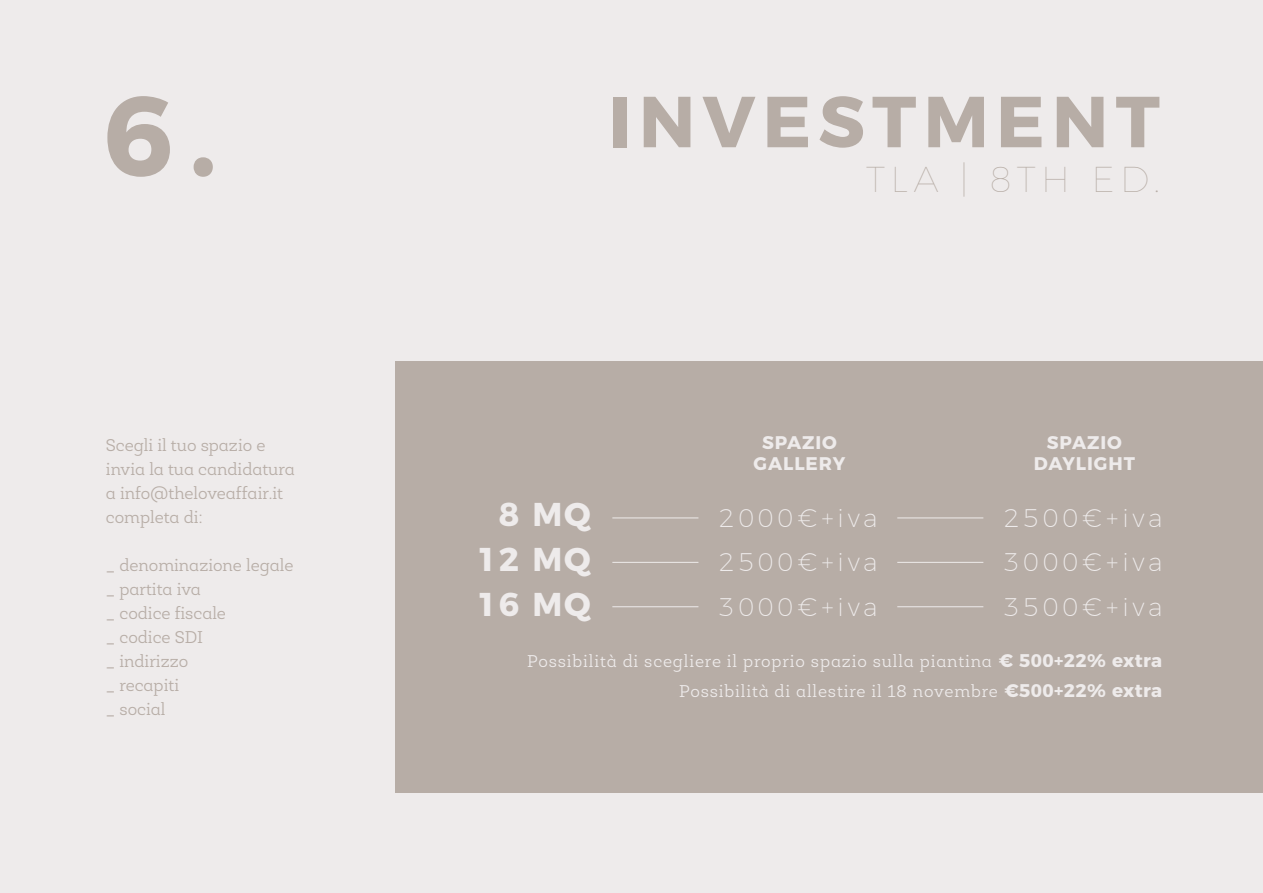
<style>
.page{position:relative;width:1263px;height:893px;background:#eeebeb}
.page>*{position:absolute;margin:0;border:0;box-sizing:border-box;transform-origin:0 0}
.t1{font:700 112.5px "Montserrat";color:#b7ada6}
.t2{font:700 72px "Montserrat";letter-spacing:.1em;color:#b7ada6}
.t3{font:100 36px "Montserrat";letter-spacing:.15em;color:#b7ada6}
.t4{font:700 33px "Montserrat";letter-spacing:.05em;color:#eeebeb}
.t5{font:200 25.5px "Montserrat";letter-spacing:.15em;color:#eeebeb}
.t6{font:700 18.3px/21px "Montserrat";letter-spacing:.05em;color:#eeebeb;text-align:center}
.t7{font:300 17.25px/24px "Roble Alt";color:#b7ada6}
.t8{font:300 17.25px/30px "Roble Alt";letter-spacing:.05em;color:#eeebeb;text-align:right}
.s1{font-family:"Montserrat";font-weight:700;font-size:18.3px}
</style>
<div class="page">
<div style="left:395px;top:361px;width:868px;height:432px;background:#b7ada6"></div>
<hr style="left:612px;top:518px;width:86px;height:1px;background:#eeebeb">
<hr style="left:612px;top:562px;width:86px;height:1px;background:#eeebeb">
<hr style="left:612px;top:606px;width:86px;height:1px;background:#eeebeb">
<hr style="left:897px;top:518px;width:86px;height:1px;background:#eeebeb">
<hr style="left:897px;top:562px;width:86px;height:1px;background:#eeebeb">
<hr style="left:897px;top:606px;width:86px;height:1px;background:#eeebeb">
<h1 class="t1" style="left:103px;top:43px;width:115px">6.</h1>
<p class="t7" style="left:106px;top:433px;width:190px">Scegli il tuo spazio e invia la tua candidatura a info@theloveaffair.it completa di:</p>
<p class="t7" style="left:106px;top:553px;width:189px">_ denominazione legale _ partita iva<br>_ codice fiscale<br>_ codice SDI<br>_ indirizzo<br>_ recapiti<br>_ social</p>
<h2 class="t2" style="left:609px;top:62px;width:553px">INVESTMENT</h2>
<h3 class="t3" style="left:866px;top:153px;width:295px">TLA | 8TH ED.</h3>
<h3 class="t4" style="left:499px;top:487px;width:93px">8 MQ</h3>
<p class="t6" style="left:753px;top:431px;width:93px">SPAZIO<br>GALLERY</p>
<p class="t6" style="left:1034px;top:431px;width:103px">SPAZIO<br>DAYLIGHT</p>
<h3 class="t5" style="left:719px;top:498px;width:160px">2000€+iva</h3>
<h3 class="t5" style="left:1004px;top:498px;width:160px">2500€+iva</h3>
<h3 class="t4" style="left:477px;top:532px;width:115px">12 MQ</h3>
<h3 class="t5" style="left:719px;top:543px;width:160px">2500€+iva</h3>
<h3 class="t5" style="left:1004px;top:543px;width:160px">3000€+iva</h3>
<h3 class="t4" style="left:477px;top:577px;width:115px">16 MQ</h3>
<h3 class="t5" style="left:719px;top:587px;width:160px">3000€+iva</h3>
<h3 class="t5" style="left:1004px;top:587px;width:160px">3500€+iva</h3>
<p class="t8" style="left:527px;top:646px;width:636px">Possibilità di scegliere il proprio spazio sulla piantina <span class="s1">€ 500+22% extra<br></span>Possibilità di allestire il 18 novembre <span class="s1">€500+22% extra</span></p>
</div>
